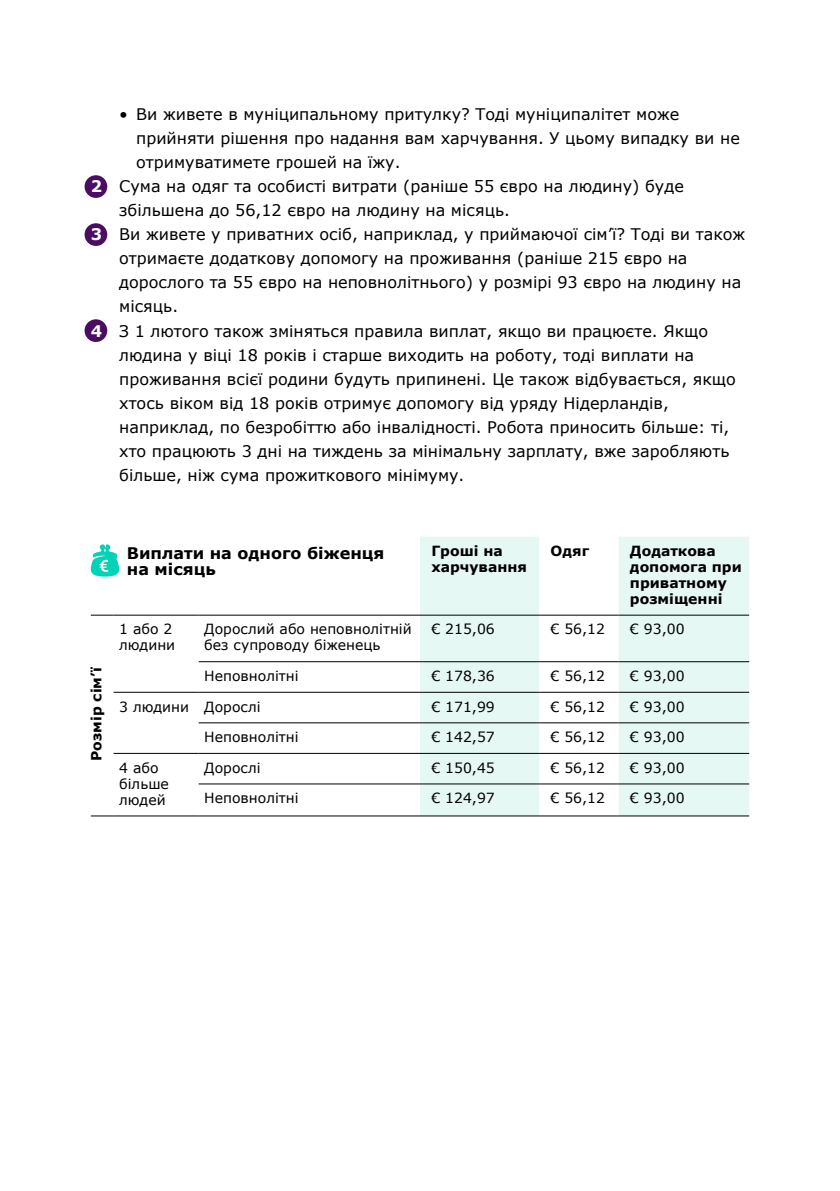
<style>
.page{position:relative;width:840px;height:1191px;background:#fff}
.page>*{position:absolute;margin:0;border:0;box-sizing:border-box;transform-origin:0 0}
.t1{font:16px "Verdana";color:#000}
.t2{font:700 16px/16px "Verdana";color:#000}
.t3{font:14px/16px "Verdana";color:#000}
.t4{font:700 14px/16px "Verdana";color:#000}
.s1{font-weight:700;color:#fff}
</style>
<div class="page">
<div style="left:84px;top:319px;width:23px;height:23px;background:#4b0c61;border-radius:50%"></div>
<div style="left:84px;top:175px;width:23px;height:23px;background:#4b0c61;border-radius:50%"></div>
<div style="left:84px;top:223px;width:23px;height:23px;background:#4b0c61;border-radius:50%"></div>
<div style="left:420px;top:536px;width:119px;height:279px;background:#e6f8f4"></div>
<div style="left:618px;top:536px;width:130px;height:279px;background:#e6f8f4"></div>
<svg style="left:91px;top:615px;width:22px;height:1px"></svg>
<hr style="left:113px;top:615px;width:85px;height:1px;background:#000">
<hr style="left:198px;top:615px;width:222px;height:1px;background:#000">
<hr style="left:420px;top:615px;width:119px;height:1px;background:#000">
<hr style="left:539px;top:615px;width:79px;height:1px;background:#000">
<hr style="left:618px;top:615px;width:130px;height:1px;background:#000">
<hr style="left:198px;top:661px;width:222px;height:1px;background:#000">
<hr style="left:420px;top:661px;width:119px;height:1px;background:#000">
<hr style="left:539px;top:661px;width:79px;height:1px;background:#000">
<hr style="left:618px;top:661px;width:130px;height:1px;background:#000">
<hr style="left:113px;top:692px;width:85px;height:1px;background:#000">
<hr style="left:198px;top:692px;width:222px;height:1px;background:#000">
<hr style="left:420px;top:692px;width:119px;height:1px;background:#000">
<hr style="left:539px;top:692px;width:79px;height:1px;background:#000">
<hr style="left:618px;top:692px;width:130px;height:1px;background:#000">
<hr style="left:198px;top:722px;width:222px;height:1px;background:#000">
<hr style="left:420px;top:722px;width:119px;height:1px;background:#000">
<hr style="left:539px;top:722px;width:79px;height:1px;background:#000">
<hr style="left:618px;top:722px;width:130px;height:1px;background:#000">
<hr style="left:113px;top:753px;width:85px;height:1px;background:#000">
<hr style="left:198px;top:753px;width:222px;height:1px;background:#000">
<hr style="left:420px;top:753px;width:119px;height:1px;background:#000">
<hr style="left:539px;top:753px;width:79px;height:1px;background:#000">
<hr style="left:618px;top:753px;width:130px;height:1px;background:#000">
<hr style="left:198px;top:783px;width:222px;height:1px;background:#000">
<hr style="left:420px;top:783px;width:119px;height:1px;background:#000">
<hr style="left:539px;top:783px;width:79px;height:1px;background:#000">
<hr style="left:618px;top:783px;width:130px;height:1px;background:#000">
<svg style="left:91px;top:815px;width:22px;height:1px"></svg>
<hr style="left:113px;top:815px;width:85px;height:1px;background:#000">
<hr style="left:198px;top:815px;width:222px;height:1px;background:#000">
<hr style="left:420px;top:815px;width:119px;height:1px;background:#000">
<hr style="left:539px;top:815px;width:79px;height:1px;background:#000">
<hr style="left:618px;top:815px;width:130px;height:1px;background:#000">
<svg style="left:91px;top:544px;width:28px;height:32px"></svg>
<p class="t1" style="left:119px;top:104px;width:561px">• Ви живете в муніципальному притулку? Тоді муніципалітет може</p>
<p class="t1" style="left:136px;top:128px;width:605px">прийняти рішення про надання вам харчування. У цьому випадку ви не</p>
<p class="t1" style="left:136px;top:152px;width:266px">отримуватимете грошей на їжу.</p>
<p class="t1" style="left:91px;top:176px;width:594px"><span class="s1">2</span> Сума на одяг та особисті витрати (раніше 55 євро на людину) буде</p>
<p class="t1" style="left:119px;top:200px;width:392px">збільшена до 56,12 євро на людину на місяць.</p>
<p class="t1" style="left:91px;top:224px;width:655px"><span class="s1">3</span> Ви живете у приватних осіб, наприклад, у приймаючої сім’ї? Тоді ви також</p>
<p class="t1" style="left:119px;top:248px;width:569px">отримаєте додаткову допомогу на проживання (раніше 215 євро на</p>
<p class="t1" style="left:119px;top:272px;width:623px">дорослого та 55 євро на неповнолітнього) у розмірі 93 євро на людину на</p>
<p class="t1" style="left:119px;top:296px;width:60px">місяць.</p>
<p class="t1" style="left:91px;top:320px;width:618px"><span class="s1">4</span> З 1 лютого також зміняться правила виплат, якщо ви працюєте. Якщо</p>
<p class="t1" style="left:119px;top:344px;width:576px">людина у віці 18 років і старше виходить на роботу, тоді виплати на</p>
<p class="t1" style="left:119px;top:368px;width:617px">проживання всієї родини будуть припинені. Це також відбувається, якщо</p>
<p class="t1" style="left:119px;top:392px;width:551px">хтось віком від 18 років отримує допомогу від уряду Нідерландів,</p>
<p class="t1" style="left:119px;top:416px;width:611px">наприклад, по безробіттю або інвалідності. Робота приносить більше: ті,</p>
<p class="t1" style="left:119px;top:440px;width:611px">хто працюють 3 дні на тиждень за мінімальну зарплату, вже заробляють</p>
<p class="t1" style="left:119px;top:464px;width:346px">більше, ніж сума прожиткового мінімуму.</p>
<p class="t4" style="left:88px;top:761px;width:95px;rotate:-90deg">Розмір сім’ї</p>
<p class="t2" style="left:127px;top:545px;width:259px">Виплати на одного біженця на місяць</p>
<p class="t4" style="left:431px;top:543px;width:97px">Гроші на харчування</p>
<p class="t4" style="left:550px;top:543px;width:40px">Одяг</p>
<p class="t4" style="left:629px;top:543px;width:113px">Додаткова допомога при приватному розміщенні</p>
<p class="t3" style="left:119px;top:621px;width:57px">1 або 2 людини</p>
<p class="t3" style="left:204px;top:621px;width:209px">Дорослий або неповнолітній без супроводу біженець</p>
<p class="t3" style="left:431px;top:621px;width:65px">€ 215,06</p>
<p class="t3" style="left:550px;top:621px;width:56px">€ 56,12</p>
<p class="t3" style="left:629px;top:621px;width:56px">€ 93,00</p>
<p class="t3" style="left:204px;top:668px;width:96px">Неповнолітні</p>
<p class="t3" style="left:431px;top:668px;width:65px">€ 178,36</p>
<p class="t3" style="left:550px;top:668px;width:56px">€ 56,12</p>
<p class="t3" style="left:629px;top:668px;width:56px">€ 93,00</p>
<p class="t3" style="left:119px;top:698px;width:143px">3 людини Дорослі</p>
<p class="t3" style="left:431px;top:698px;width:65px">€ 171,99</p>
<p class="t3" style="left:550px;top:698px;width:56px">€ 56,12</p>
<p class="t3" style="left:629px;top:698px;width:56px">€ 93,00</p>
<p class="t3" style="left:204px;top:729px;width:96px">Неповнолітні</p>
<p class="t3" style="left:431px;top:729px;width:65px">€ 142,57</p>
<p class="t3" style="left:550px;top:729px;width:56px">€ 56,12</p>
<p class="t3" style="left:629px;top:729px;width:56px">€ 93,00</p>
<p class="t3" style="left:119px;top:759px;width:51px">4 або більше людей</p>
<p class="t3" style="left:204px;top:759px;width:58px">Дорослі</p>
<p class="t3" style="left:431px;top:759px;width:65px">€ 150,45</p>
<p class="t3" style="left:550px;top:759px;width:56px">€ 56,12</p>
<p class="t3" style="left:629px;top:759px;width:56px">€ 93,00</p>
<p class="t3" style="left:204px;top:790px;width:96px">Неповнолітні</p>
<p class="t3" style="left:431px;top:790px;width:65px">€ 124,97</p>
<p class="t3" style="left:550px;top:790px;width:56px">€ 56,12</p>
<p class="t3" style="left:629px;top:790px;width:56px">€ 93,00</p>
</div>
